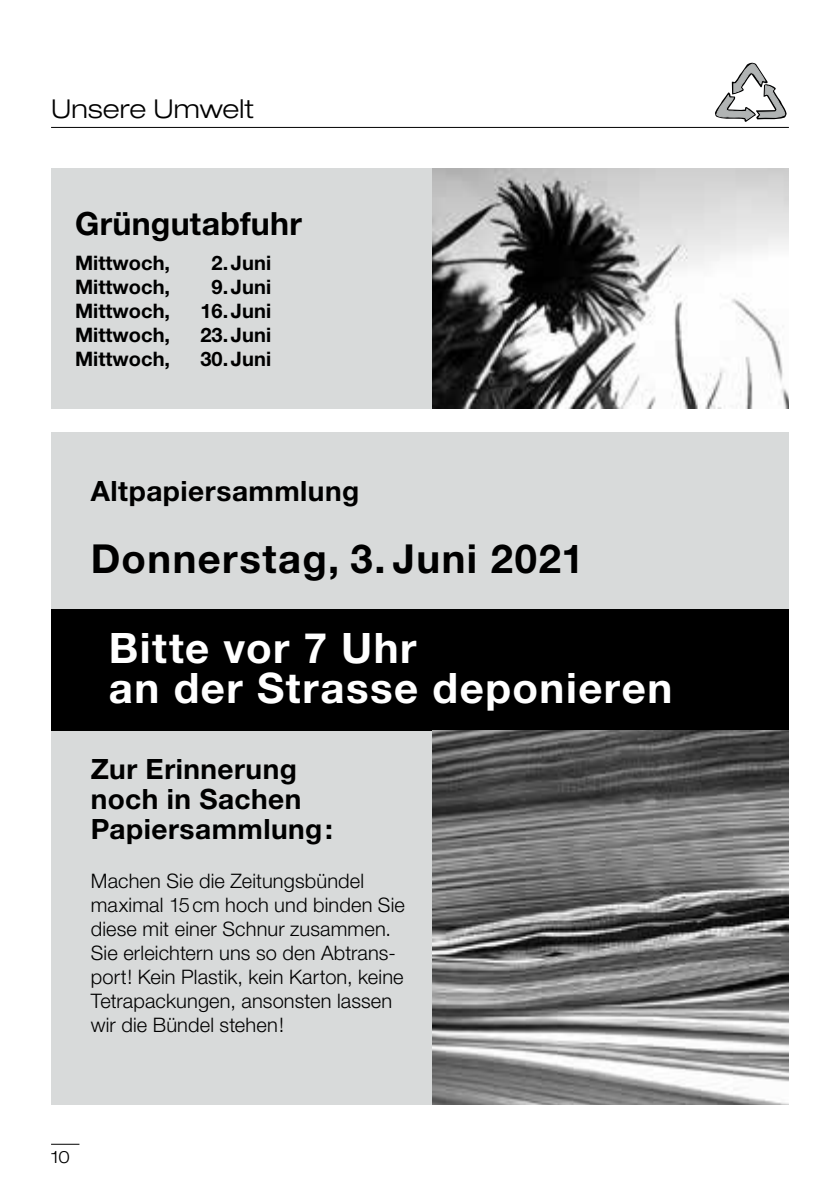
<style>
.page{position:relative;width:840px;height:1191px;background:#fff}
.page>*{position:absolute;margin:0;border:0;box-sizing:border-box;transform-origin:0 0}
.t1{font:700 42px/40px "Helvetica Neue";letter-spacing:.035em;color:#fff}
.t2{font:700 40px "Helvetica Neue";letter-spacing:.035em;color:#000}
.t3{font:700 32px "Helvetica Neue";letter-spacing:.01em;color:#000}
.t4{font:700 28px/30px "Helvetica Neue";letter-spacing:.015em;color:#000}
.t5{font:300 expanded 26px "Helvetica Neue";letter-spacing:.005em;color:#000}
.t6{font:300 20px/24px "Helvetica Neue";letter-spacing:.005em;color:#000}
.t7{font:700 20px "Helvetica Neue";color:#000}
.t8{font:300 expanded 17px "Helvetica Neue";color:#000}
</style>
<div class="page">
<svg style="left:51px;top:1143px;width:28px;height:1px"></svg>
<svg style="left:715px;top:63px;width:71px;height:59px"></svg>
<hr style="left:51px;top:127px;width:737px;height:1px;background:#000">
<div style="left:51px;top:168px;width:381px;height:240px;background:#d8dada"></div>
<img style="left:432px;top:168px;width:356px;height:240px">
<div style="left:51px;top:432px;width:737px;height:672px;background:#d8dada"></div>
<div style="left:51px;top:609px;width:737px;height:121px;background:#000"></div>
<img style="left:432px;top:730px;width:356px;height:374px">
<h3 class="t5" style="left:51px;top:94px;width:204px">Unsere Umwelt</h3>
<h3 class="t3" style="left:75px;top:204px;width:228px">Grüngutabfuhr</h3>
<p class="t7" style="left:75px;top:251px;width:96px">Mittwoch,</p>
<p class="t7" style="left:211px;top:251px;width:61px">2.Juni</p>
<p class="t7" style="left:75px;top:275px;width:96px">Mittwoch,</p>
<p class="t7" style="left:211px;top:275px;width:61px">9.Juni</p>
<p class="t7" style="left:75px;top:299px;width:96px">Mittwoch,</p>
<p class="t7" style="left:200px;top:299px;width:72px">16.Juni</p>
<p class="t7" style="left:75px;top:323px;width:96px">Mittwoch,</p>
<p class="t7" style="left:200px;top:323px;width:72px">23.Juni</p>
<p class="t7" style="left:75px;top:347px;width:96px">Mittwoch,</p>
<p class="t7" style="left:200px;top:347px;width:72px">30.Juni</p>
<h3 class="t4" style="left:91px;top:475px;width:270px">Altpapiersammlung</h3>
<h2 class="t2" style="left:91px;top:533px;width:494px">Donnerstag, 3. Juni 2021</h2>
<h1 class="t1" style="left:109px;top:627px;width:564px">Bitte vor 7 Uhr<br>an der Strasse deponieren</h1>
<h3 class="t4" style="left:91px;top:754px;width:244px">Zur Erinnerung noch in Sachen<br>Papiersammlung:</h3>
<p class="t6" style="left:91px;top:868px;width:315px">Machen Sie die Zeitungsbündel maximal 15cm hoch und binden Sie diese mit einer Schnur zusammen.<br>Sie erleichtern uns so den Abtrans&shy;port! Kein Plastik, kein Karton, keine<br>Tetrapackungen, ansonsten lassen wir die Bündel stehen!</p>
<p class="t8" style="left:51px;top:1147px;width:20px">10</p>
</div>
